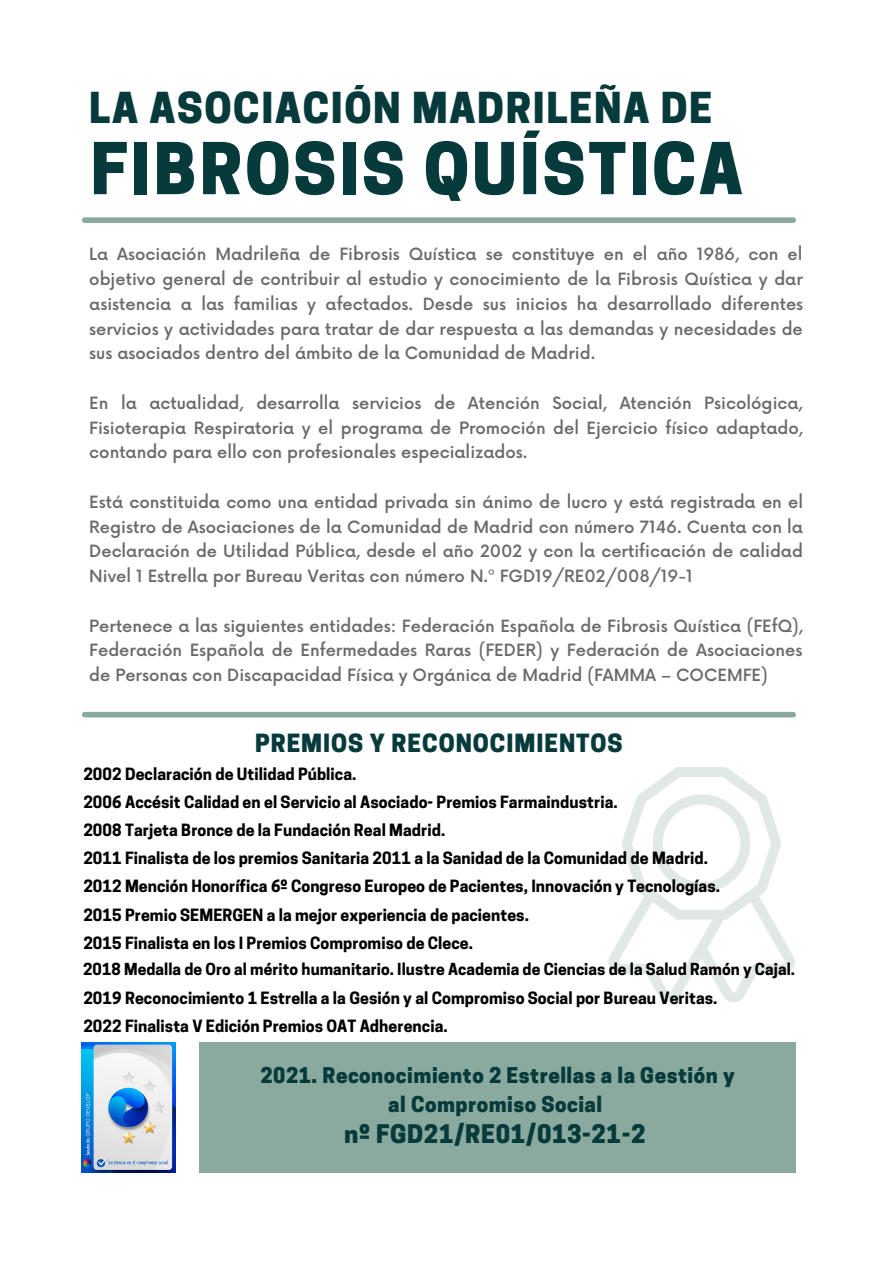
<style>
.page{position:relative;width:893px;height:1264px;background:#fff}
.page>*{position:absolute;margin:0;border:0;box-sizing:border-box;transform-origin:0 0}
.t1{font:800 67.05px "Cooper Hewitt";letter-spacing:.04em;color:#073a3b}
.t2{font:800 40.05px "Cooper Hewitt";letter-spacing:.04em;color:#073a3b}
.t3{font:800 24px "Cooper Hewitt";letter-spacing:.025em;color:#073a3b}
.t4{font:800 23.55px "Cooper Hewitt";letter-spacing:.04em;color:#073a3b}
.t5{font:800 20.4px/28.7px "Cooper Hewitt";letter-spacing:.025em;color:#073a3b;text-align:center}
.t6{font:500 16.5px/24.8px "Now";color:#6b6969;text-align:justify}
.t7{font:700 15.9px "Cooper Hewitt";letter-spacing:.005em;color:#000}
.t8{font:700 15.6px "Cooper Hewitt";letter-spacing:.005em;color:#000}
</style>
<div class="page">
<div style="left:85px;top:217px;width:708px;height:6px;background:#8baa9f"></div>
<div style="left:199px;top:1042px;width:597px;height:130px;background:#8baa9f"></div>
<img style="left:82px;top:1042px;width:93px;height:130px">
<div style="left:85px;top:712px;width:708px;height:5px;background:#8baa9f"></div>
<svg style="left:608px;top:767px;width:186px;height:235px"></svg>
<p class="t2" style="left:89px;top:93px;width:624px">LA ASOCIACIÓN MADRILEÑA DE</p>
<p class="t1" style="left:91px;top:144px;width:653px">FIBROSIS QUÍSTICA</p>
<p class="t6" style="left:89px;top:243px;width:715px">La Asociación Madrileña de Fibrosis Quística se constituye en el año 1986, con el objetivo general de contribuir al estudio y conocimiento de la Fibrosis Quística y dar asistencia a las familias y afectados. Desde sus inicios ha desarrollado diferentes servicios y actividades para tratar de dar respuesta a las demandas y necesidades de sus asociados dentro del ámbito de la Comunidad de Madrid.</p>
<p class="t6" style="left:89px;top:391px;width:715px">En la actualidad, desarrolla servicios de Atención Social, Atención Psicológica, Fisioterapia Respiratoria y el programa de Promoción del Ejercicio físico adaptado, contando para ello con profesionales especializados.</p>
<p class="t6" style="left:89px;top:490px;width:715px">Está constituida como una entidad privada sin ánimo de lucro y está registrada en el Registro de Asociaciones de la Comunidad de Madrid con número 7146. Cuenta con la Declaración de Utilidad Pública, desde el año 2002 y con la certificación de calidad Nivel 1 Estrella por Bureau Veritas con número N.º FGD19/RE02/008/19-1</p>
<p class="t6" style="left:89px;top:614px;width:715px">Pertenece a las siguientes entidades: Federación Española de Fibrosis Quística (FEfQ), Federación Española de Enfermedades Raras (FEDER) y Federación de Asociaciones de Personas con Discapacidad Física y Orgánica de Madrid (FAMMA – COCEMFE)</p>
<p class="t4" style="left:255px;top:734px;width:369px">PREMIOS Y RECONOCIMIENTOS</p>
<p class="t7" style="left:83px;top:768px;width:274px">2002 Declaración de Utilidad Pública.</p>
<p class="t7" style="left:83px;top:796px;width:536px">2006 Accésit Calidad en el Servicio al Asociado- Premios Farmaindustria.</p>
<p class="t7" style="left:83px;top:824px;width:363px">2008 Tarjeta Bronce de la Fundación Real Madrid.</p>
<p class="t7" style="left:83px;top:852px;width:626px">2011 Finalista de los premios Sanitaria 2011 a la Sanidad de la Comunidad de Madrid.</p>
<p class="t7" style="left:83px;top:880px;width:638px">2012 Mención Honorífica 6º Congreso Europeo de Pacientes, Innovación y Tecnologías.</p>
<p class="t7" style="left:83px;top:908px;width:447px">2015 Premio SEMERGEN a la mejor experiencia de pacientes.</p>
<p class="t7" style="left:83px;top:936px;width:391px">2015 Finalista en los I Premios Compromiso de Clece.</p>
<p class="t8" style="left:83px;top:962px;width:713px">2018 Medalla de Oro al mérito humanitario. Ilustre Academia de Ciencias de la Salud Ramón y Cajal.</p>
<p class="t7" style="left:83px;top:991px;width:635px">2019 Reconocimiento 1 Estrella a la Gesión y al Compromiso Social por Bureau Veritas.</p>
<p class="t7" style="left:83px;top:1019px;width:366px">2022 Finalista V Edición Premios OAT Adherencia.</p>
<p class="t5" style="left:260px;top:1063px;width:475px">2021. Reconocimiento 2 Estrellas a la Gestión y al Compromiso Social</p>
<p class="t3" style="left:344px;top:1124px;width:303px">nº FGD21/RE01/013-21-2</p>
</div>
